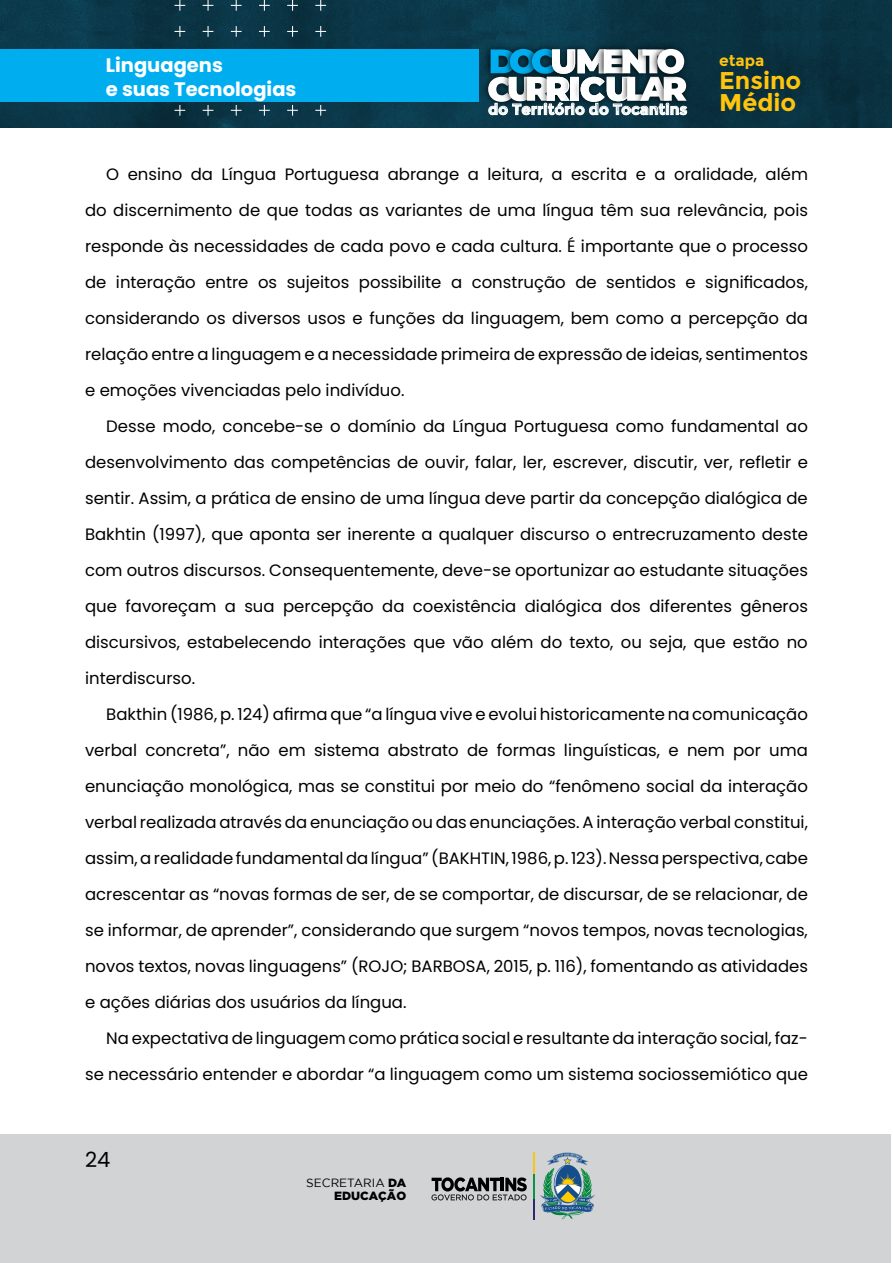
<style>
.page{position:relative;width:893px;height:1263px;background:#fff}
.page>*{position:absolute;margin:0;border:0;box-sizing:border-box;transform-origin:0 0}
.t1{font:700 24.3px "Montserrat";color:#ffc40c}
.t2{font:21px "Poppins";color:#000}
.t3{font:700 19.5px/23.4px "Poppins";color:#fff}
.t4{font:16.5px/36px "Poppins";color:#000;text-align:justify}
.t5{font:700 15.6px "Montserrat";color:#ffc40c}
.t6{font:700 15.15px "Montserrat";color:#fff}
.t7{font:11.85px/13.2px "Gotham";color:#000;text-align:right}
.s1{font-weight:900}
</style>
<div class="page">
<div style="left:0;top:1135px;width:891px;height:128px;background:#d1d3d4"></div>
<svg style="left:0;top:0;width:891px;height:128px;background:#0a3545"></svg>
<svg style="left:174px;top:105px;width:11px;height:11px"></svg>
<svg style="left:203px;top:105px;width:10px;height:11px"></svg>
<svg style="left:287px;top:105px;width:11px;height:11px"></svg>
<svg style="left:315px;top:105px;width:11px;height:11px"></svg>
<svg style="left:231px;top:105px;width:11px;height:11px"></svg>
<svg style="left:259px;top:105px;width:11px;height:11px"></svg>
<svg style="left:174px;top:26px;width:11px;height:11px"></svg>
<svg style="left:203px;top:26px;width:10px;height:11px"></svg>
<svg style="left:287px;top:26px;width:11px;height:11px"></svg>
<svg style="left:315px;top:26px;width:11px;height:11px"></svg>
<svg style="left:231px;top:26px;width:11px;height:11px"></svg>
<svg style="left:259px;top:26px;width:11px;height:11px"></svg>
<svg style="left:174px;top:0;width:11px;height:11px"></svg>
<svg style="left:203px;top:0;width:10px;height:11px"></svg>
<svg style="left:287px;top:0;width:11px;height:11px"></svg>
<svg style="left:315px;top:0;width:11px;height:11px"></svg>
<svg style="left:231px;top:0;width:11px;height:11px"></svg>
<svg style="left:259px;top:0;width:11px;height:11px"></svg>
<img style="left:480px;top:40px;width:19px;height:28px">
<img style="left:499px;top:40px;width:22px;height:9px">
<img style="left:521px;top:40px;width:20px;height:9px">
<img style="left:541px;top:40px;width:26px;height:9px">
<img style="left:567px;top:40px;width:26px;height:9px">
<img style="left:478px;top:68px;width:10px;height:43px">
<img style="left:687px;top:68px;width:8px;height:42px">
<img style="left:593px;top:40px;width:19px;height:9px">
<img style="left:612px;top:40px;width:34px;height:9px">
<img style="left:646px;top:40px;width:46px;height:43px">
<svg style="left:488px;top:49px;width:199px;height:67px"></svg>
<div style="left:0;top:49px;width:478px;height:53px;background:#00aeef"></div>
<svg style="left:540px;top:1153px;width:55px;height:66px"></svg>
<svg style="left:431px;top:1177px;width:96px;height:23px"></svg>
<hr style="left:533px;top:1186px;width:2px;height:33px;background:#2d276c">
<hr style="left:533px;top:1152px;width:2px;height:34px;background:#f7c514">
<hr style="left:533px;top:1174px;width:2px;height:24px;background:#0a9247">
<p class="t3" style="left:106px;top:54px;width:192px">Linguagens<br>e suas Tecnologias</p>
<p class="t5" style="left:719px;top:51px;width:47px">etapa</p>
<h1 class="t1" style="left:719px;top:66px;width:84px">Ensino</h1>
<p class="t6" style="left:488px;top:100px;width:201px">do Território do Tocantins</p>
<h1 class="t1" style="left:719px;top:88px;width:79px">Médio</h1>
<p class="t4" style="left:85px;top:156px;width:724px;text-indent:21px">O ensino da Língua Portuguesa abrange a leitura, a escrita e a oralidade, além do discernimento de que todas as variantes de uma língua têm sua relevância, pois responde às necessidades de cada povo e cada cultura. É importante que o processo de interação entre os sujeitos possibilite a construção de sentidos e significados, considerando os diversos usos e funções da linguagem, bem como a percepção da relação entre a linguagem e a necessidade primeira de expressão de ideias, sentimentos e emoções vivenciadas pelo indivíduo.</p>
<p class="t4" style="left:85px;top:408px;width:724px;text-indent:21px">Desse modo, concebe-se o domínio da Língua Portuguesa como fundamental ao desenvolvimento das competências de ouvir, falar, ler, escrever, discutir, ver, refletir e sentir. Assim, a prática de ensino de uma língua deve partir da concepção dialógica de Bakhtin (1997), que aponta ser inerente a qualquer discurso o entrecruzamento deste com outros discursos. Consequentemente, deve-se oportunizar ao estudante situações que favoreçam a sua percepção da coexistência dialógica dos diferentes gêneros discursivos, estabelecendo interações que vão além do texto, ou seja, que estão no interdiscurso.</p>
<p class="t4" style="left:85px;top:696px;width:724px;text-indent:21px">Bakthin (1986, p. 124) afirma que “a língua vive e evolui historicamente na comunicação verbal concreta”, não em sistema abstrato de formas linguísticas, e nem por uma enunciação monológica, mas se constitui por meio do “fenômeno social da interação verbal realizada através da enunciação ou das enunciações. A interação verbal constitui, assim, a realidade fundamental da língua” (BAKHTIN, 1986, p. 123). Nessa perspectiva, cabe acrescentar as “novas formas de ser, de se comportar, de discursar, de se relacionar, de se informar, de aprender”, considerando que surgem “novos tempos, novas tecnologias, novos textos, novas linguagens” (ROJO; BARBOSA, 2015, p. 116), fomentando as atividades e ações diárias dos usuários da língua.</p>
<p class="t4" style="left:85px;top:1020px;width:724px;text-align:right">Na expectativa de linguagem como prática social e resultante da interação social, faz&shy;se necessário entender e abordar “a linguagem como um sistema sociossemiótico que</p>
<p class="t2" style="left:85px;top:1147px;width:27px">24</p>
<p class="t7" style="left:306px;top:1176px;width:101px">SECRETARIA <span class="s1">DA<br>EDUCAÇÃO</span></p>
</div>
